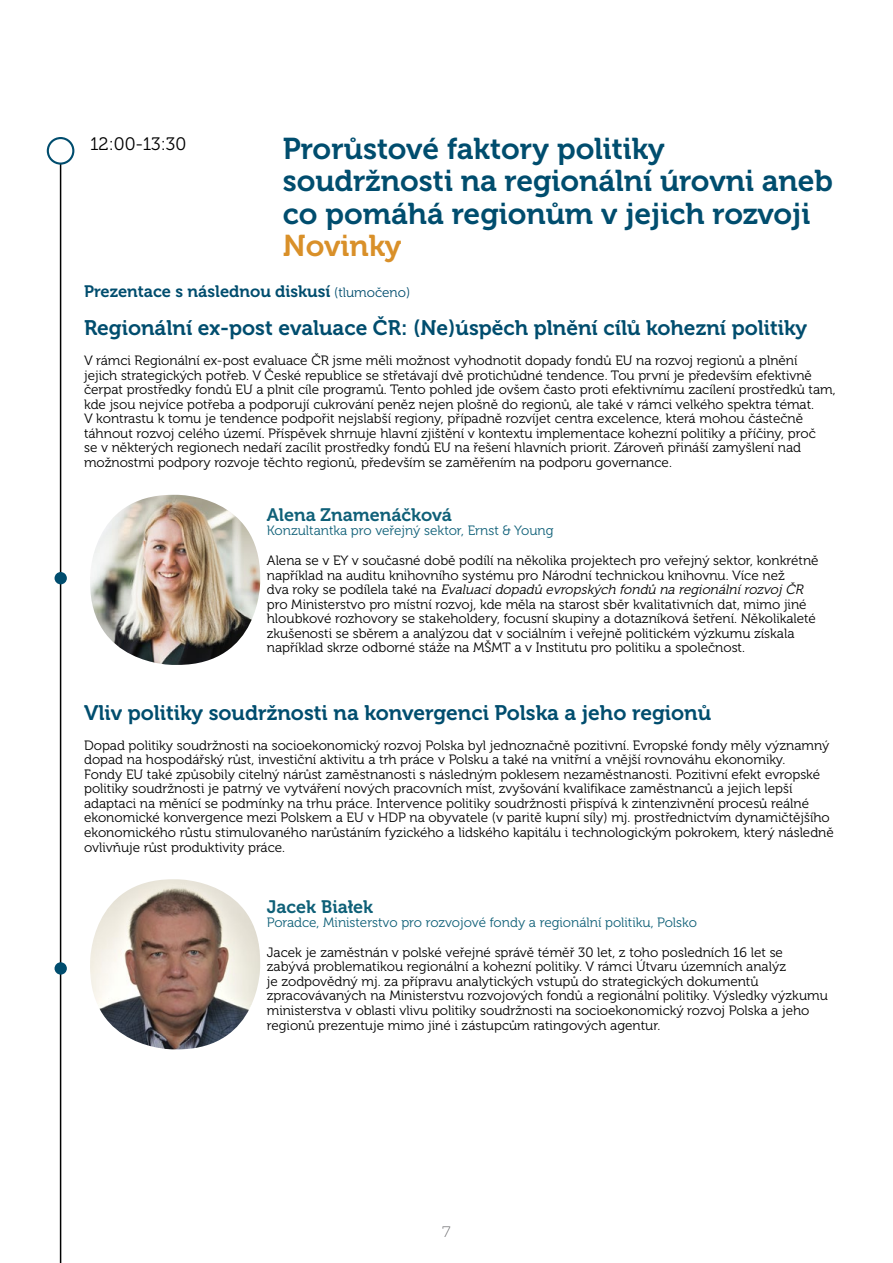
<style>
.page{position:relative;width:893px;height:1263px;background:#fff}
.page>*{position:absolute;margin:0;border:0;box-sizing:border-box;transform-origin:0 0}
.t1{font:30px/32.4px "Museo 700";color:#004d6e}
.t2{font:30px "Museo 700";color:#d99029}
.t3{font:21px "Museo 700";color:#004d6e}
.t4{font:18px "Museo 700";color:#0f6078}
.t5{font:18px "Museo 300";color:#000}
.t6{font:16.5px "Museo 700";color:#004d6e}
.t7{font:200 15px "Montserrat";color:#5d5d60}
.t8{font:13.5px/14.5px "Museo 300";color:#000}
.t9{font:13.5px "Museo 300";color:#0f6078}
.s1{font-family:"Museo 300";font-size:13.5px}
.s2{font-style:italic}
</style>
<div class="page">
<hr style="left:60px;top:152px;width:1px;height:1111px;background:#000">
<img style="left:90px;top:495px;width:170px;height:170px">
<img style="left:90px;top:879px;width:170px;height:170px">
<div style="left:55px;top:572px;width:12px;height:12px;background:#004d6e;border-radius:50%"></div>
<div style="left:55px;top:962px;width:12px;height:12px;background:#004d6e;border-radius:50%"></div>
<div style="left:48px;top:138px;width:25px;height:26px;background:#fff;border-radius:50%"></div>
<div style="left:47px;top:137px;width:27px;height:28px;border:2px solid #004d6e;border-radius:50%"></div>
<h3 class="t5" style="left:90px;top:134px;width:98px">12:00-13:30</h3>
<h1 class="t1" style="left:283px;top:133px;width:552px">Prorůstové faktory politiky soudržnosti na regionální úrovni aneb co pomáhá regionům v jejich rozvoji</h1>
<h1 class="t2" style="left:283px;top:229px;width:120px">Novinky</h1>
<p class="t6" style="left:84px;top:282px;width:328px">Prezentace s následnou diskusí <span class="s1">(tlumočeno)</span></p>
<h2 class="t3" style="left:84px;top:317px;width:725px">Regionální ex-post evaluace ČR: (Ne)úspěch plnění cílů kohezní politiky</h2>
<p class="t8" style="left:84px;top:353px;width:753px">V rámci Regionální ex-post evaluace ČR jsme měli možnost vyhodnotit dopady fondů EU na rozvoj regionů a plnění<br>jejich strategických potřeb. V České republice se střetávají dvě protichůdné tendence. Tou první je především efektivně čerpat prostředky fondů EU a plnit cíle programů. Tento pohled jde ovšem často proti efektivnímu zacílení prostředků tam, kde jsou nejvíce potřeba a podporují cukrování peněz nejen plošně do regionů, ale také v rámci velkého spektra témat.<br>V kontrastu k tomu je tendence podpořit nejslabší regiony, případně rozvíjet centra excelence, která mohou částečně táhnout rozvoj celého území. Příspěvek shrnuje hlavní zjištění v kontextu implementace kohezní politiky a příčiny, proč<br>se v některých regionech nedaří zacílit prostředky fondů EU na řešení hlavních priorit. Zároveň přináší zamyšlení nad možnostmi podpory rozvoje těchto regionů, především se zaměřením na podporu governance.</p>
<h3 class="t4" style="left:267px;top:505px;width:187px">Alena Znamenáčková</h3>
<p class="t9" style="left:267px;top:523px;width:288px">Konzultantka pro veřejný sektor, Ernst &amp; Young</p>
<p class="t8" style="left:267px;top:553px;width:553px">Alena se v EY v současné době podílí na několika projektech pro veřejný sektor, konkrétně například na auditu knihovního systému pro Národní technickou knihovnu. Více než<br>d v a r o k y s e p o d í l e l a t a k é n a <span class="s2">Evaluacidopadů evropských fondů na regionálnírozvoj ČR </span>pro Ministerstvo pro místní rozvoj, kde měla na starost sběr kvalitativních dat, mimo jiné hloubkové rozhovory se stakeholdery, focusní skupiny a dotazníková šetření. Několikaleté zkušenosti se sběrem a analýzou dat v sociálním i veřejně politickém výzkumu získala například skrze odborné stáže na MŠMT a v Institutu pro politiku a společnost.</p>
<h2 class="t3" style="left:84px;top:701px;width:629px">Vliv politiky soudržnosti na konvergenci Polska a jeho regionů</h2>
<p class="t8" style="left:84px;top:738px;width:751px">Dopad politiky soudržnosti na socioekonomický rozvoj Polska byl jednoznačně pozitivní. Evropské fondy měly významný dopad na hospodářský růst, investiční aktivitu a trh práce v Polsku a také na vnitřní a vnější rovnováhu ekonomiky.<br>Fondy EU také způsobily citelný nárůst zaměstnanosti s následným poklesem nezaměstnanosti. Pozitivní efekt evropské politiky soudržnosti je patrný ve vytváření nových pracovních míst, zvyšování kvalifikace zaměstnanců a jejich lepší adaptaci na měnící se podmínky na trhu práce. Intervence politiky soudržnosti přispívá k zintenzivnění procesů reálné ekonomické konvergence mezi Polskem a EU v HDP na obyvatele (v paritě kupní síly) mj. prostřednictvím dynamičtějšího ekonomického růstu stimulovaného narůstáním fyzického a lidského kapitálu i technologickým pokrokem, který následně ovlivňuje růst produktivity práce.</p>
<h3 class="t4" style="left:267px;top:896px;width:108px">Jacek Białek</h3>
<p class="t9" style="left:267px;top:915px;width:432px">Poradce, Ministerstvo pro rozvojové fondy a regionální politiku, Polsko</p>
<p class="t8" style="left:267px;top:945px;width:563px">Jacek je zaměstnán v polské veřejné správě téměř 30 let, z toho posledních 16 let se zabývá problematikou regionální a kohezní politiky. V rámci Útvaru územních analýz<br>je zodpovědný mj. za přípravu analytických vstupů do strategických dokumentů zpracovávaných na Ministerstvu rozvojových fondů a regionální politiky. Výsledky výzkumu ministerstva v oblasti vlivu politiky soudržnosti na socioekonomický rozvoj Polska a jeho regionů prezentuje mimo jiné i zástupcům ratingových agentur.</p>
<p class="t7" style="left:442px;top:1220px;width:11px">7</p>
</div>
